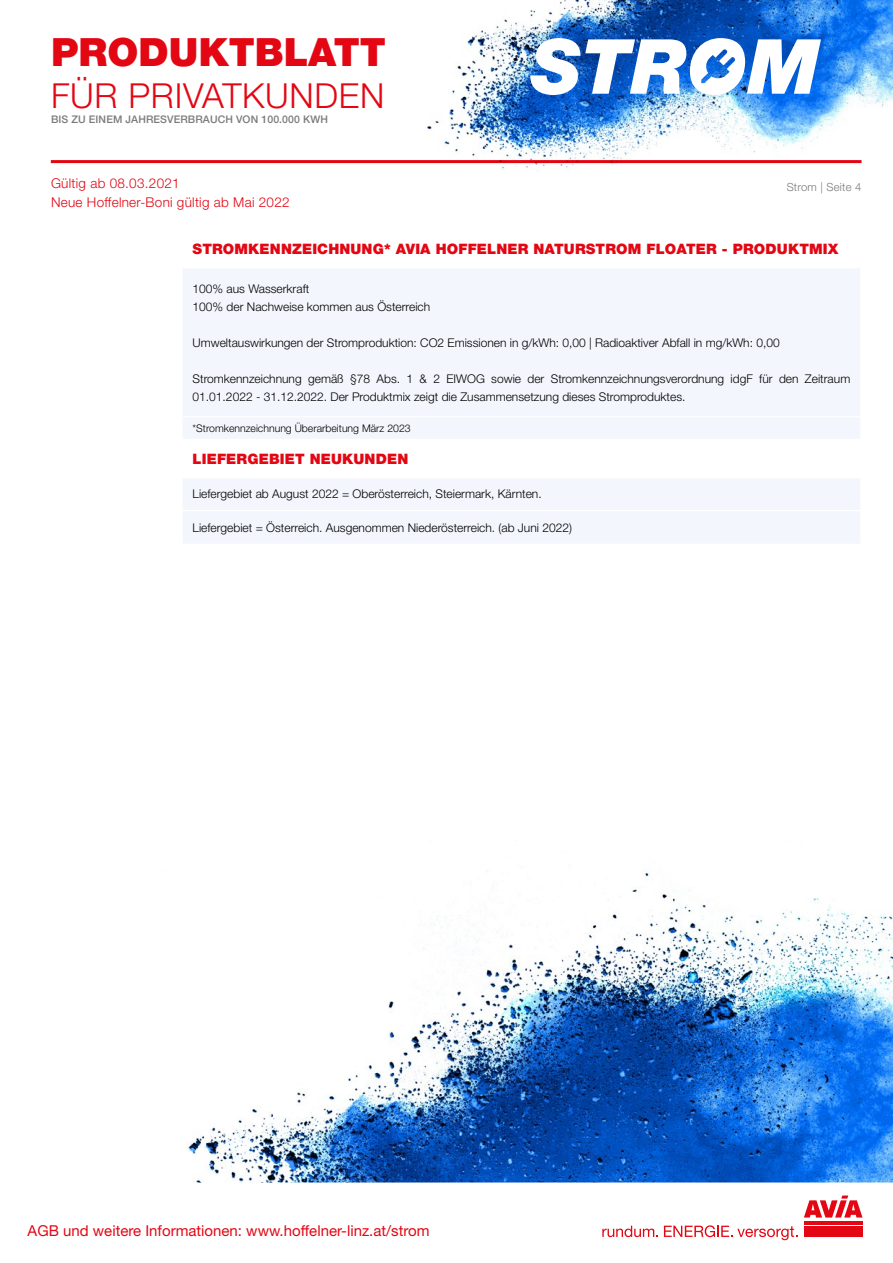
<style>
.page{position:relative;width:893px;height:1263px;background:#fff}
.page>*{position:absolute;margin:0;border:0;box-sizing:border-box;transform-origin:0 0}
.t1{font:900 39px "Helvetica Neue LT Std";color:#e30613}
.t2{font:300 34.5px "Helvetica Neue LT Pro";letter-spacing:.02em;color:#e30613}
.t3{font:15px "Helvetica Neue LT Std";color:#e30613}
.t4{font:900 14.4px "Helvetica Neue LT Std";letter-spacing:.01em;color:#e30613}
.t5{font:300 13.5px/19.5px "Helvetica Neue LT Pro";letter-spacing:.02em;color:#e30613}
.t6{font:300 12px/18px "Helvetica Neue LT Pro";color:#000}
.t7{font:300 11.25px "Helvetica Neue LT Pro";letter-spacing:.02em;color:#7c7b7b}
.t8{font:300 10.5px "Helvetica Neue LT Pro";color:#000}
.t9{font:500 10.5px "Helvetica Neue LT Std";letter-spacing:.01em;color:#7c7b7b}
</style>
<div class="page">
<img style="left:188px;top:870px;width:705px;height:312px">
<div style="left:0;top:1182px;width:893px;height:81px;border:2px solid #fff"></div>
<hr style="left:804px;top:1222px;width:58px;height:3px;background:#e30613">
<div style="left:804px;top:1226px;width:58px;height:11px;background:#e30613"></div>
<svg style="left:804px;top:1195px;width:58px;height:22px"></svg>
<svg style="left:602px;top:1226px;width:56px;height:11px"></svg>
<svg style="left:664px;top:1225px;width:134px;height:15px"></svg>
<div style="left:183px;top:269px;width:677px;height:274px;background:#f3f6fc"></div>
<div style="left:182px;top:439px;width:679px;height:39px;background:#fff"></div>
<hr style="left:182px;top:510px;width:679px;height:1px;background:#fff">
<hr style="left:182px;top:416px;width:679px;height:1px;background:#fff">
<hr style="left:51px;top:160px;width:810px;height:3px;background:#e30613">
<img style="left:404px;top:0;width:489px;height:171px">
<svg style="left:530px;top:38px;width:291px;height:57px"></svg>
<h1 class="t1" style="left:51px;top:29px;width:336px">PRODUKTBLATT</h1>
<h2 class="t2" style="left:51px;top:75px;width:335px">FÜR PRIVATKUNDEN</h2>
<p class="t9" style="left:51px;top:113px;width:279px">BIS ZU EINEM JAHRESVERBRAUCH VON 100.000 KWH</p>
<p class="t5" style="left:51px;top:173px;width:240px">Gültig ab 08.03.2021<br>Neue Hoffelner-Boni gültig ab Mai 2022</p>
<p class="t7" style="left:787px;top:180px;width:76px">Strom | Seite 4</p>
<p class="t4" style="left:193px;top:240px;width:647px">STROMKENNZEICHNUNG* AVIA HOFFELNER NATURSTROM FLOATER - PRODUKTMIX</p>
<p class="t6" style="left:193px;top:279px;width:239px">100% aus Wasserkraft<br>100% der Nachweise kommen aus Österreich</p>
<p class="t6" style="left:193px;top:333px;width:589px">Umweltauswirkungen der Stromproduktion: CO2 Emissionen in g/kWh: 0,00 | Radioaktiver Abfall in mg/kWh: 0,00</p>
<p class="t6" style="left:193px;top:369px;width:659px">Stromkennzeichnung gemäß §78 Abs. 1 &amp; 2 EIWOG sowie der Stromkennzeichnungsverordnung idgF für den Zeitraum<br>01.01.2022 - 31.12.2022. Der Produktmix zeigt die Zusammensetzung dieses Stromproduktes.</p>
<p class="t8" style="left:193px;top:422px;width:220px">*Stromkennzeichnung Überarbeitung März 2023</p>
<p class="t4" style="left:193px;top:450px;width:217px">LIEFERGEBIET NEUKUNDEN</p>
<p class="t6" style="left:193px;top:485px;width:351px">Liefergebiet ab August 2022 = Oberösterreich, Steiermark, Kärnten.</p>
<p class="t6" style="left:193px;top:518px;width:381px">Liefergebiet = Österreich. Ausgenommen Niederösterreich. (ab Juni 2022)</p>
<p class="t3" style="left:28px;top:1222px;width:403px">AGB und weitere Informationen: www.hoffelner-linz.at/strom</p>
</div>
